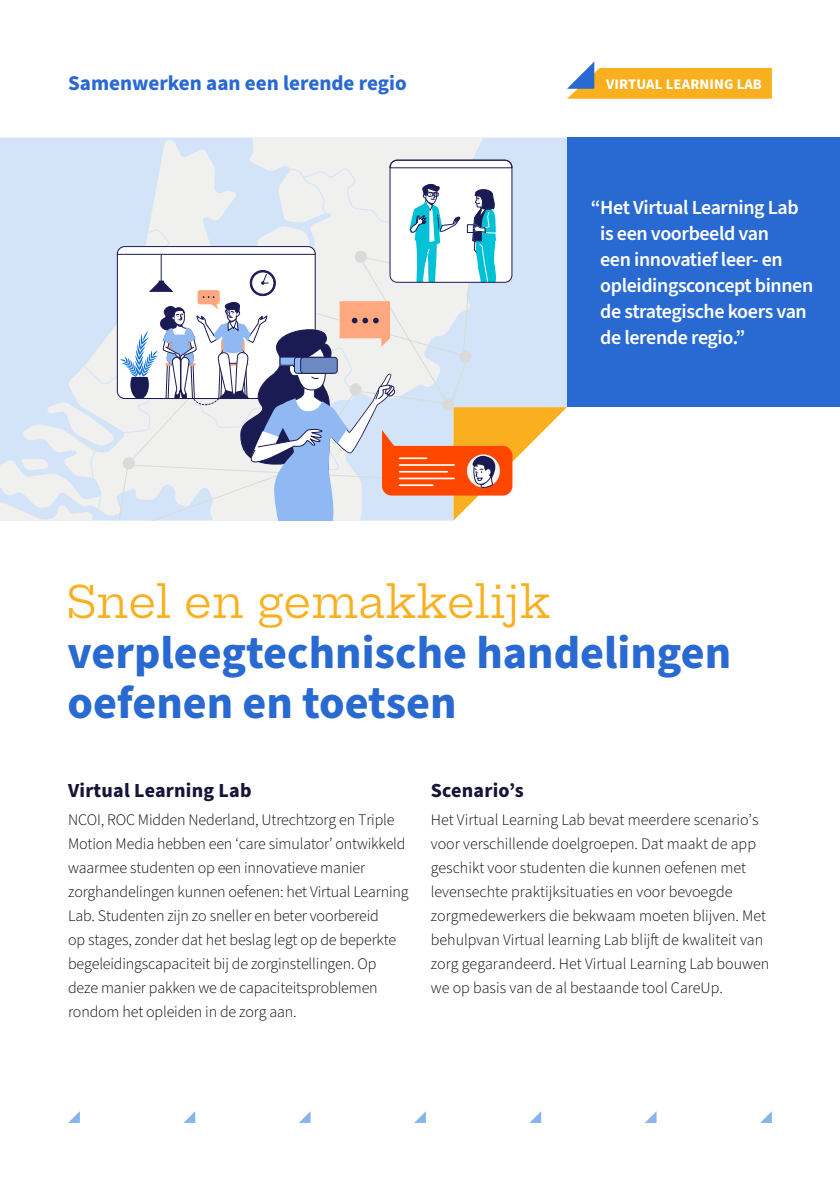
<style>
.page{position:relative;width:840px;height:1191px;background:#fff}
.page>*{position:absolute;margin:0;border:0;box-sizing:border-box;transform-origin:0 0}
.t1{font:700 46px/50px "Source Sans Pro";color:#2869d2}
.t2{font:44px "Hepta Slab";color:#faaf1e}
.t3{font:700 21px "Source Sans Pro";color:#2869d2}
.t4{font:600 20px/26px "Source Sans Pro";letter-spacing:-.02em;color:#fff}
.t5{font:700 20px "Source Sans Pro";letter-spacing:.01em;color:#161438}
.t6{font:300 16px/24px "Source Sans Pro";letter-spacing:-.01em;color:#000}
.t7{font:700 14.6px "Source Sans Pro";letter-spacing:.01em;color:#fff}
</style>
<div class="page">
<svg style="left:68px;top:1111px;width:12px;height:12px"></svg>
<svg style="left:183px;top:1111px;width:12px;height:12px"></svg>
<svg style="left:299px;top:1112px;width:11px;height:11px"></svg>
<svg style="left:414px;top:1112px;width:11px;height:11px"></svg>
<svg style="left:529px;top:1111px;width:12px;height:12px"></svg>
<svg style="left:645px;top:1112px;width:11px;height:11px"></svg>
<svg style="left:760px;top:1112px;width:11px;height:11px"></svg>
<svg style="left:567px;top:61px;width:204px;height:38px"></svg>
<div style="left:566px;top:137px;width:273px;height:270px;background:#2869d2"></div>
<svg style="left:0;top:137px;width:566px;height:383px"></svg>
<h3 class="t3" style="left:68px;top:68px;width:340px">Samenwerken aan een lerende regio</h3>
<p class="t7" style="left:605px;top:74px;width:157px">VIRTUAL LEARNING LAB</p>
<p class="t4" style="left:600px;top:195px;width:214px;text-indent:-9px">“Het Virtual Learning Lab is een voorbeeld van<br>een innovatief leer- en opleidingsconcept binnen de strategische koers van de lerende regio.”</p>
<h2 class="t2" style="left:68px;top:562px;width:484px">Snel en gemakkelijk</h2>
<h1 class="t1" style="left:68px;top:629px;width:664px">verpleegtechnische handelingen oefenen en toetsen</h1>
<p class="t5" style="left:68px;top:776px;width:185px">Virtual Learning Lab</p>
<p class="t6" style="left:68px;top:808px;width:342px">NCOI, ROC Midden Nederland, Utrechtzorg en Triple Motion Media hebben een ‘care simulator’ ontwikkeld waarmee studenten op een innovatieve manier zorghandelingen kunnen oefenen: het Virtual Learning Lab. Studenten zijn zo sneller en beter voorbereid<br>op stages, zonder dat het beslag legt op de beperkte begeleidingscapaciteit bij de zorginstellingen. Op deze manier pakken we de capaciteitsproblemen rondom het opleiden in de zorg aan.</p>
<p class="t5" style="left:430px;top:776px;width:94px">Scenario’s</p>
<p class="t6" style="left:430px;top:808px;width:340px">Het Virtual Learning Lab bevat meerdere scenario’s voor verschillende doelgroepen. Dat maakt de app geschikt voor studenten die kunnen oefenen met levensechte praktijksituaties en voor bevoegde zorgmedewerkers die bekwaam moeten blijven. Met behulpvan Virtual learning Lab blijft de kwaliteit van zorg gegarandeerd. Het Virtual Learning Lab bouwen we op basis van de al bestaande tool CareUp.</p>
</div>
